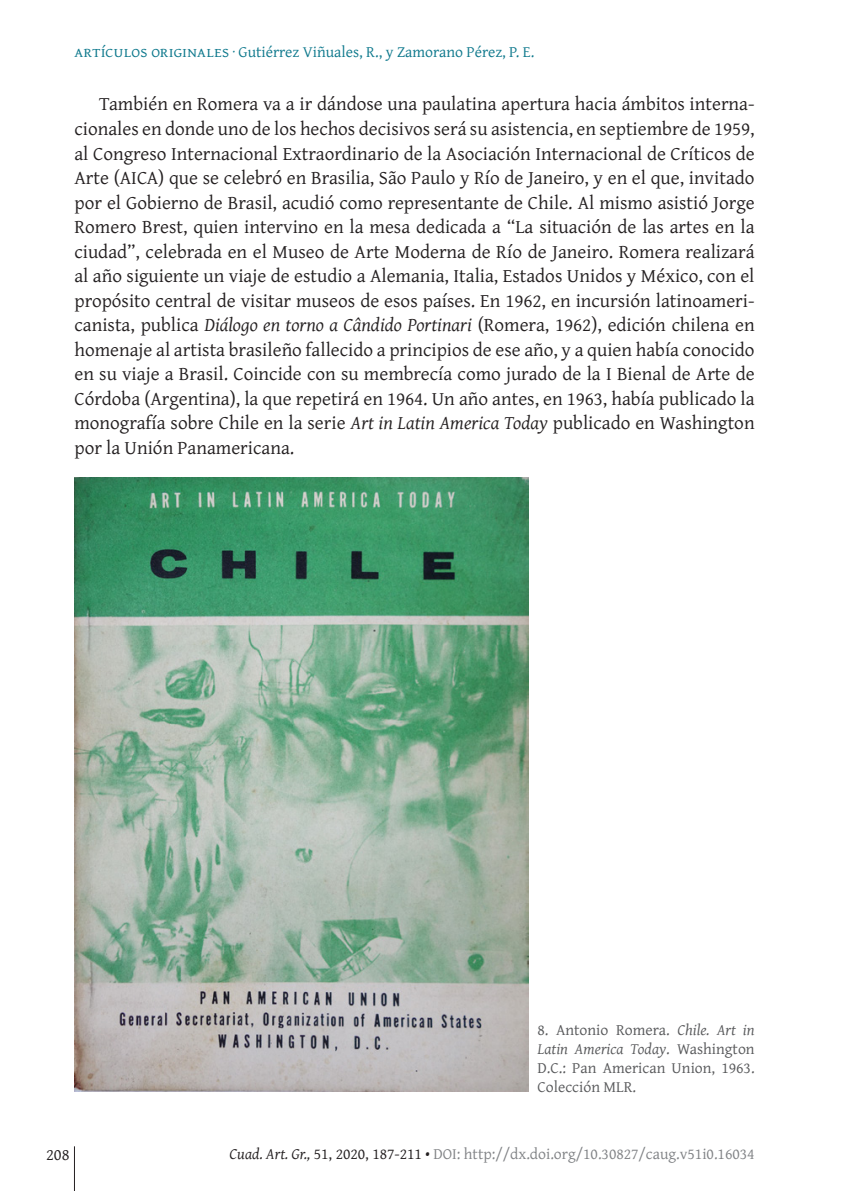
<style>
.page{position:relative;width:844px;height:1191px;background:#fff}
.page>*{position:absolute;margin:0;border:0;box-sizing:border-box;transform-origin:0 0}
.t1{font:19.25px/24.5px "Gentium Plus";color:#231f20;text-align:justify}
.t2{font:16.62px "Gentium Plus";color:#231f20}
.piedefoto{font:15.75px/18.9px "Gentium Plus";color:#57585a;text-align:justify}
.t3{font:15.75px "Gentium Plus";color:#808285}
.t4{font:15.75px "Gentium Plus";letter-spacing:.005em;color:#0d788c}
.s1{font-style:italic}
.s2{font-style:italic;color:#231f20}
.s3{color:#231f20}
</style>
<div class="page">
<hr style="left:74px;top:1146px;width:1px;height:45px;background:#231f20">
<img style="left:74px;top:477px;width:454px;height:614px">
<p class="t4" style="left:74px;top:37px;width:461px">artículos originales · Gutiérrez Viñuales, R., y Zamorano Pérez, P. E.</p>
<p class="t1" style="left:74px;top:90px;width:681px;text-indent:25px">También en Romera va a ir dándose una paulatina apertura hacia ámbitos interna&shy;cionales en donde uno de los hechos decisivos será su asistencia, en septiembre de 1959, al Congreso Internacional Extraordinario de la Asociación Internacional de Críticos de Arte (AICA) que se celebró en Brasilia, São Paulo y Río de Janeiro, y en el que, invitado por el Gobierno de Brasil, acudió como representante de Chile. Al mismo asistió Jorge Romero Brest, quien intervino en la mesa dedicada a “La situación de las artes en la ciudad”, celebrada en el Museo de Arte Moderna de Río de Janeiro. Romera realizará al año siguiente un viaje de estudio a Alemania, Italia, Estados Unidos y México, con el propósito central de visitar museos de esos países. En 1962, en incursión latinoameri&shy;canista, publica <span class="s1">Diálogo en torno a Cândido Portinari</span> (Romera, 1962), edición chilena en homenaje al artista brasileño fallecido a principios de ese año, y a quien había conocido en su viaje a Brasil. Coincide con su membrecía como jurado de la I Bienal de Arte de Córdoba (Argentina), la que repetirá en 1964. Un año antes, en 1963, había publicado la monografía sobre Chile en la serie <span class="s1">Art in Latin America Today</span> publicado en Washington por la Unión Panamericana.</p>
<p class="piedefoto" style="left:537px;top:1019px;width:219px">8. Antonio Romera. <span class="s1">Chile. Art in Latin America Today</span>. Washington D.C.: Pan American Union, 1963.<br>Colección MLR.</p>
<p class="t2" style="left:46px;top:1138px;width:25px">208</p>
<p class="t3" style="left:229px;top:1138px;width:526px"><span class="s2">Cuad. Art. Gr.,</span> <span class="s3">51, 2020, 187-211 •</span> DOI: http://dx.doi.org/10.30827/caug.v51i0.16034</p>
</div>
